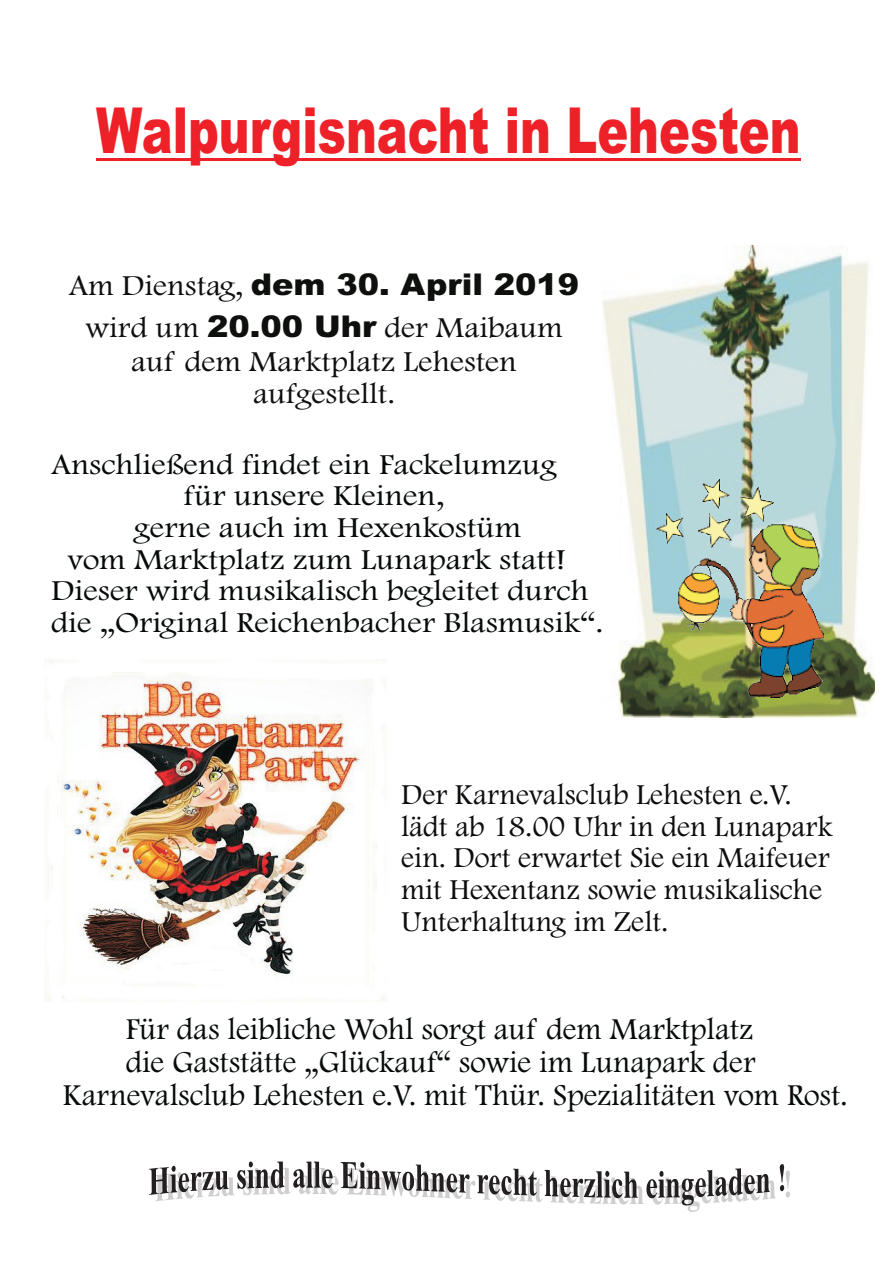
<style>
.page{position:relative;width:893px;height:1263px;background:#fff}
.page>*{position:absolute;margin:0;border:0;box-sizing:border-box;transform-origin:0 0}
.t1{font:900 63.6px "Arial";color:#ee2028;scale:.73 1}
.t2{font:31.5px "Footlight MT Light";color:#060b0a}
.t3{font:30px "Footlight MT Light";color:#060a0a;scale:1.1 1}
.t4{font:30px/31.7px "Footlight MT Light";color:#0d0e0c}
.t5{font:30px/33px "Footlight MT Light";color:#0e100e;text-align:center;scale:1.07 1}
.t6{font:900 30px "Arial";color:#0e100e;scale:1.07 1}
.s1{font-family:"Footlight MT Light";font-weight:400}
.s2{font-family:"Arial";font-weight:900}
</style>
<div class="page">
<svg style="left:149px;top:1161px;width:641px;height:51px"></svg>
<img style="left:603px;top:245px;width:272px;height:472px">
<img style="left:657px;top:479px;width:166px;height:218px">
<hr style="left:96px;top:158px;width:705px;height:3px;background:#ee2028">
<img style="left:44px;top:660px;width:343px;height:342px">
<h1 class="t1" style="left:96px;top:107px;width:966px">Walpurgisnacht in Lehesten</h1>
<p class="t6" style="left:69px;top:273px;width:479px"><span class="s1">Am Dienstag,</span> dem 30. April 2019</p>
<p class="t5" style="left:85px;top:314px;width:448px">wird um <span class="s2">20.00 Uhr</span> der Maibaum auf dem Marktplatz Lehesten aufgestellt.</p>
<p class="t3" style="left:51px;top:453px;width:461px">Anschließend findet ein Fackelumzug</p>
<p class="t3" style="left:183px;top:485px;width:238px">für unsere Kleinen,</p>
<p class="t3" style="left:134px;top:516px;width:354px">gerne auch im Hexenkostüm</p>
<p class="t3" style="left:68px;top:548px;width:454px">vom Marktplatz zum Lunapark statt!</p>
<p class="t3" style="left:51px;top:580px;width:490px">Dieser wird musikalisch begleitet durch</p>
<p class="t3" style="left:51px;top:611px;width:504px">die „Original Reichenbacher Blasmusik“.</p>
<p class="t4" style="left:401px;top:781px;width:433px">Der Karnevalsclub Lehesten e.V. lädt ab 18.00 Uhr in den Lunapark ein. Dort erwartet Sie ein Maifeuer mit Hexentanz sowie musikalische<br>Unterhaltung im Zelt.</p>
<p class="t2" style="left:126px;top:1017px;width:629px">Für das leibliche Wohl sorgt auf dem Marktplatz</p>
<p class="t2" style="left:126px;top:1050px;width:631px">die Gaststätte „Glückauf“ sowie im Lunapark der</p>
<p class="t2" style="left:63px;top:1083px;width:787px">Karnevalsclub Lehesten e.V. mit Thür. Spezialitäten vom Rost.</p>
</div>
